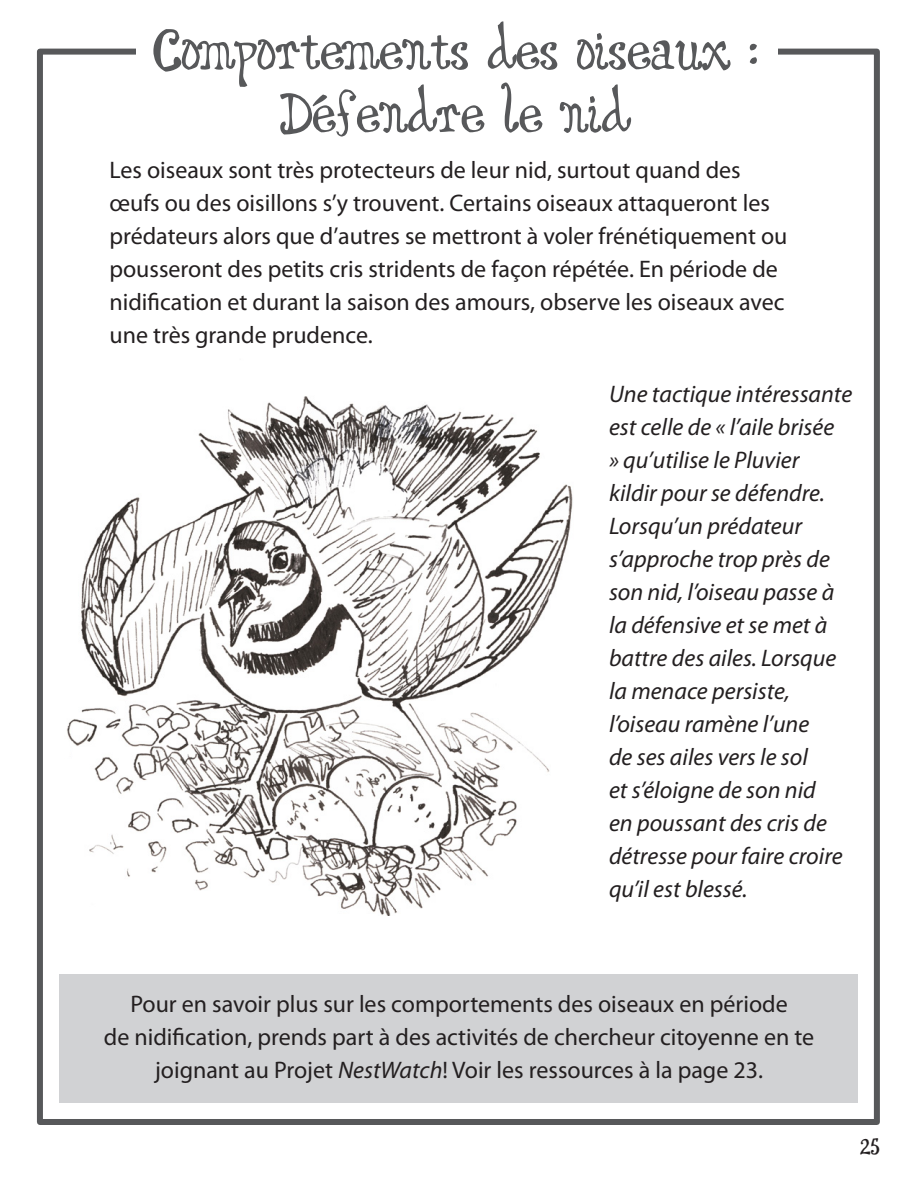
<style>
.page{position:relative;width:918px;height:1188px;background:#fff}
.page>*{position:absolute;margin:0;border:0;box-sizing:border-box;transform-origin:0 0}
.t1{font:54px "Dingle Berries";color:#57585a}
.t2{font:24px/33px "Myriad Pro";color:#231f20}
.t3{font:italic 24px/33px "Myriad Pro";color:#231f20}
.t4{font:24px "Dingle Berries";color:#231f20}
.s1{font-style:italic}
</style>
<div class="page">
<div style="left:37px;top:49px;width:843px;height:1076px;border:6px solid #57585a"></div>
<div style="left:136px;top:38px;width:642px;height:35px;background:#fff"></div>
<div style="left:59px;top:974px;width:799px;height:128px;background:#d1d2d4"></div>
<img style="left:67px;top:396px;width:506px;height:519px">
<div style="left:62px;top:739px;width:8px;height:20px;background:#fff;border-radius:50%"></div>
<p class="t1" style="left:153px;top:15px;width:606px">Comportements des oiseaux :</p>
<p class="t1" style="left:281px;top:78px;width:351px">Defendre le nid</p>
<p class="t2" style="left:110px;top:153px;width:679px">Les oiseaux sont très protecteurs de leur nid, surtout quand des œufs ou des oisillons s’y trouvent. Certains oiseaux attaqueront les prédateurs alors que d’autres se mettront à voler frénétiquement ou pousseront des petits cris stridents de façon répétée. En période de nidification et durant la saison des amours, observe les oiseaux avec une très grande prudence.</p>
<p class="t3" style="left:609px;top:377px;width:245px">Une tactique intéressante est celle de « l’aile brisée<br>» qu’utilise le Pluvier kildir pour se défendre.<br>Lorsqu’un prédateur s’approche trop près de son nid, l’oiseau passe à la défensive et se met à battre des ailes. Lorsque la menace persiste, l’oiseau ramène l’une<br>de ses ailes vers le sol<br>et s’éloigne de son nid<br>en poussant des cris de détresse pour faire croire qu’il est blessé.</p>
<p class="t2" style="left:104px;top:987px;width:712px;text-align:center">Pour en savoir plus sur les comportements des oiseaux en période<br>de nidification, prends part à des activités de chercheur citoyenne en te joignant au Projet <span class="s1">NestWatch</span>! Voir les ressources à la page 23.</p>
<p class="t4" style="left:860px;top:1131px;width:22px">25</p>
</div>
